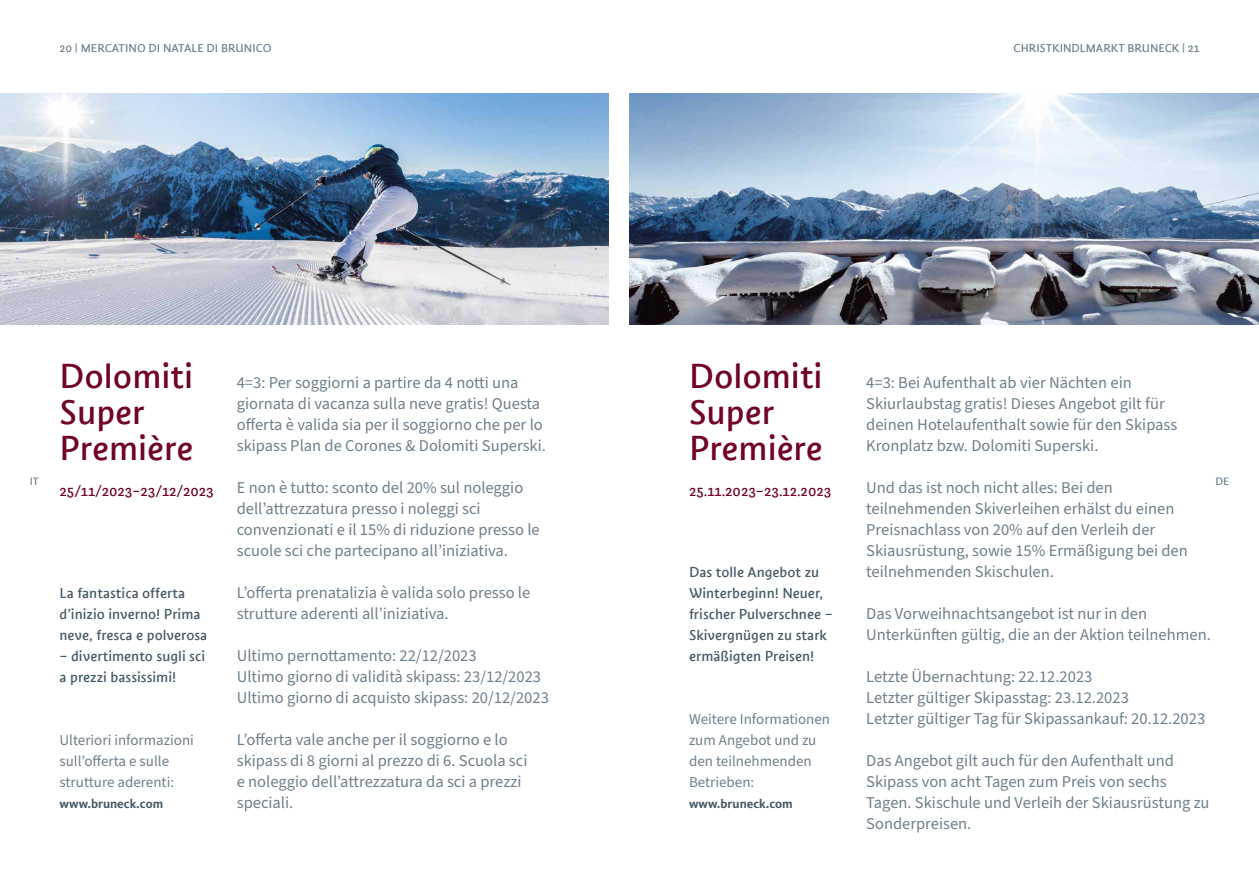
<style>
.page{position:relative;width:1259px;height:893px;background:#fff}
.page>*{position:absolute;margin:0;border:0;box-sizing:border-box;transform-origin:0 0}
.t1{font:36px/36px "Suedtirol Next TT";color:#70022b}
.t2{font:16.5px/21px "Source Sans Pro";color:#6d808d}
.t3{font:15px/21px "Suedtirol Next TT";color:#455a67}
.t4{font:15px/21px "Source Sans Pro";color:#6d808d}
.t5{font:15px "Suedtirol Next TT";color:#70022b}
.t6{font:700 12.75px "Kievit OT";color:#455a67}
.t7{font:12px "Suedtirol Next TT";color:#6d808d}
.t8{font:11.25px "Suedtirol Next TT";color:#6d808d}
</style>
<div class="page">
<img style="left:0;top:94px;width:608px;height:231px">
<img style="left:629px;top:94px;width:630px;height:231px">
<p class="t7" style="left:60px;top:42px;width:213px">20 | MERCATINO DI NATALE DI BRUNICO</p>
<p class="t7" style="left:1013px;top:42px;width:187px">CHRISTKINDLMARKT BRUNECK | 21</p>
<h1 class="t1" style="left:60px;top:358px;width:135px">Dolomiti<br>Super<br>Première</h1>
<p class="t5" style="left:60px;top:482px;width:156px">25/11/2023–23/12/2023</p>
<h1 class="t1" style="left:689px;top:358px;width:135px">Dolomiti<br>Super<br>Première</h1>
<p class="t5" style="left:689px;top:482px;width:144px">25.11.2023–23.12.2023</p>
<p class="t2" style="left:866px;top:372px;width:313px">4=3: Bei Aufenthalt ab vier Nächten ein Skiurlaubstag gratis! Dieses Angebot gilt für deinen Hotelaufenthalt sowie für den Skipass Kronplatz bzw. Dolomiti Superski.</p>
<p class="t2" style="left:866px;top:477px;width:323px">Und das ist noch nicht alles: Bei den teilnehmenden Skiverleihen erhälst du einen Preisnachlass von 20% auf den Verleih der Skiausrüstung, sowie 15% Ermäßigung bei den teilnehmenden Skischulen.</p>
<p class="t2" style="left:866px;top:603px;width:346px">Das Vorweihnachtsangebot ist nur in den<br>Unterkünften gültig, die an der Aktion teilnehmen.</p>
<p class="t2" style="left:866px;top:666px;width:340px">Letzte Übernachtung: 22.12.2023<br>Letzter gültiger Skipasstag: 23.12.2023<br>Letzter gültiger Tag für Skipassankauf: 20.12.2023</p>
<p class="t2" style="left:866px;top:750px;width:345px">Das Angebot gilt auch für den Aufenthalt und Skipass von acht Tagen zum Preis von sechs Tagen. Skischule und Verleih der Skiausrüstung zu Sonderpreisen.</p>
<p class="t2" style="left:237px;top:372px;width:311px">4=3: Per soggiorni a partire da 4 notti una giornata di vacanza sulla neve gratis! Questa offerta è valida sia per il soggiorno che per lo skipass Plan de Corones &amp; Dolomiti Superski.</p>
<p class="t2" style="left:237px;top:477px;width:304px">E non è tutto: sconto del 20% sul noleggio dell’attrezzatura presso i noleggi sci convenzionati e il 15% di riduzione presso le scuole sci che partecipano all’iniziativa.</p>
<p class="t2" style="left:237px;top:582px;width:295px">L’offerta prenatalizia è valida solo presso le strutture aderenti all’iniziativa.</p>
<p class="t2" style="left:237px;top:645px;width:314px">Ultimo pernottamento: 22/12/2023<br>Ultimo giorno di validità skipass: 23/12/2023<br>Ultimo giorno di acquisto skipass: 20/12/2023</p>
<p class="t2" style="left:237px;top:729px;width:292px">L’offerta vale anche per il soggiorno e lo skipass di 8 giorni al prezzo di 6. Scuola sci e noleggio dell’attrezzatura da sci a prezzi speciali.</p>
<p class="t8" style="left:30px;top:475px;width:11px">IT</p>
<p class="t8" style="left:1215px;top:475px;width:15px">DE</p>
<p class="t3" style="left:689px;top:561px;width:145px">Das tolle Angebot zu<br>Winterbeginn! Neuer, frischer Pulverschnee –<br>Skivergnügen zu stark ermäßigten Preisen!</p>
<p class="t3" style="left:60px;top:582px;width:149px">La fantastica offerta d’inizio inverno! Prima neve, fresca e polverosa</p>
<p class="t3" style="left:60px;top:645px;width:147px">– divertimento sugli sci a prezzi bassissimi!</p>
<p class="t4" style="left:689px;top:709px;width:143px">Weitere Informationen zum Angebot und zu den teilnehmenden<br>Betrieben:</p>
<p class="t6" style="left:689px;top:796px;width:105px">www.bruneck.com</p>
<p class="t4" style="left:60px;top:730px;width:136px">Ulteriori informazioni sull’offerta e sulle strutture aderenti:</p>
<p class="t6" style="left:60px;top:796px;width:105px">www.bruneck.com</p>
</div>
